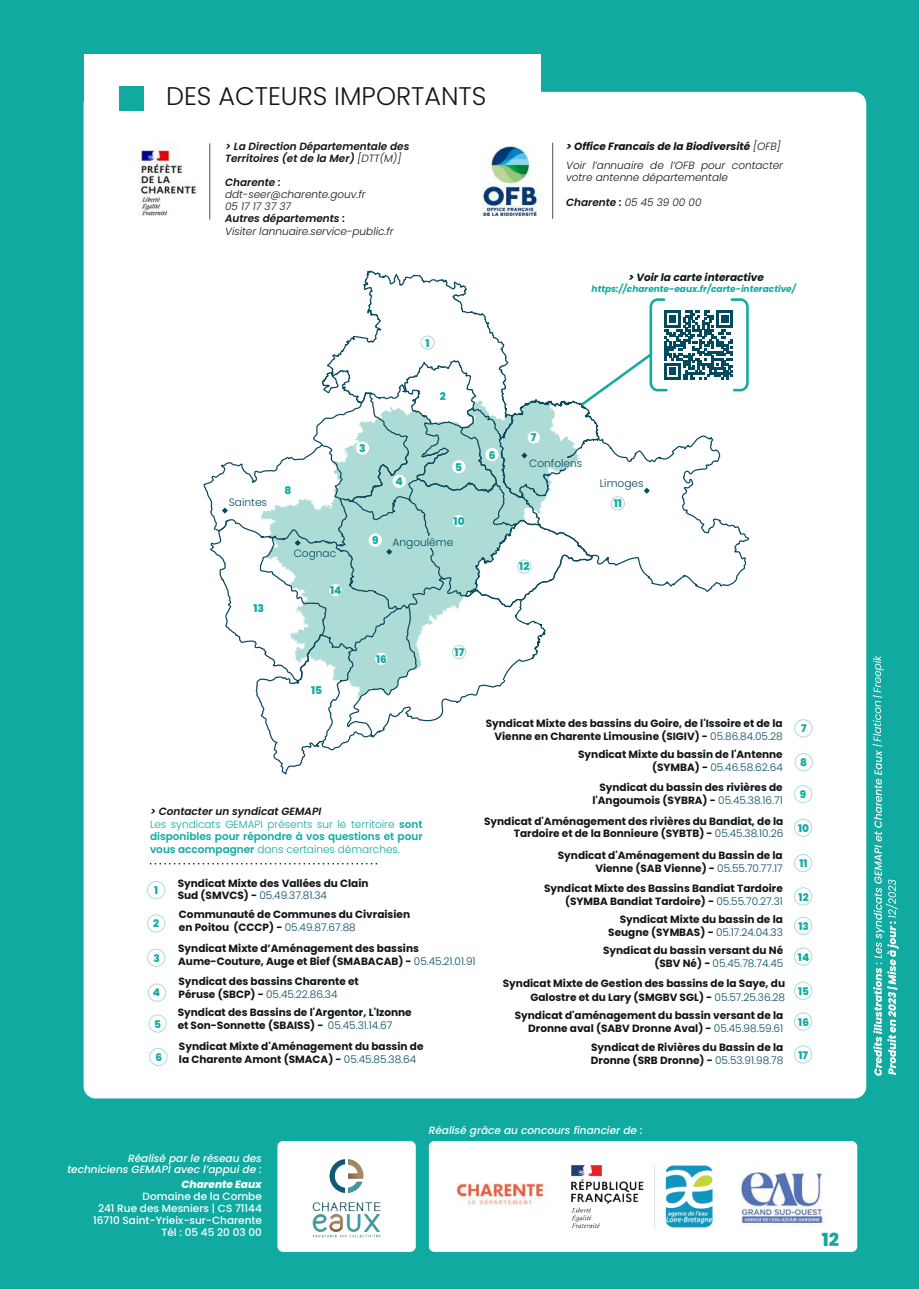
<style>
.page{position:relative;width:919px;height:1289px;background:#fff}
.page>*{position:absolute;margin:0;border:0;box-sizing:border-box;transform-origin:0 0}
.t1{font:300 25.5px "Poppins";color:#111617}
.t2{font:800 18px "Poppins";color:#11aaa1}
.t3{font:300 10.65px "Poppins";color:#034a5f}
.t4{font:800 10.65px "Poppins";color:#11aaa1}
.t5{font:700 10.5px/12.6px "Poppins";color:#111617;text-align:right}
.t6{font:italic 300 10.5px/18.6px "Poppins";color:#111617}
.t7{font:300 10.5px/12.6px "Poppins";color:#11aaa1}
.t8{font:italic 600 10.5px/12px "Poppins";color:#111617}
.t9{font:italic 500 10.5px/10.5px "Poppins";color:#fff;text-align:right}
.t10{font:500 10.5px/12px "Poppins";color:#fff;text-align:right}
.t11{font:800 10.5px "Poppins";color:#11aaa1}
.t12{font:italic 700 10.5px "Poppins";color:#111617}
.t13{font:italic 800 10.5px "Poppins";color:#fff}
.t14{font:italic 700 9px "Poppins";color:#11aaa1}
.s1{font-weight:300}
.s2{font-weight:700}
.s3{font-weight:600}
.s4{font-weight:300;color:#034a5f}
.s5{font-weight:600;font-style:italic;color:#111617}
</style>
<div class="page">
<div style="left:0;top:0;width:918px;height:1288px;background:#11aaa1"></div>
<div style="left:84px;top:92px;width:782px;height:1006px;background:#fff;border-radius:12px"></div>
<div style="left:794px;top:854px;width:18px;height:18px;border:1px solid #addcd6;border-radius:50%"></div>
<div style="left:794px;top:818px;width:18px;height:18px;border:1px solid #addcd6;border-radius:50%"></div>
<div style="left:794px;top:785px;width:18px;height:18px;border:1px solid #addcd6;border-radius:50%"></div>
<div style="left:794px;top:1012px;width:18px;height:18px;border:1px solid #addcd6;border-radius:50%"></div>
<div style="left:794px;top:981px;width:18px;height:18px;border:1px solid #addcd6;border-radius:50%"></div>
<div style="left:794px;top:887px;width:18px;height:18px;border:1px solid #addcd6;border-radius:50%"></div>
<div style="left:794px;top:916px;width:18px;height:18px;border:1px solid #addcd6;border-radius:50%"></div>
<div style="left:794px;top:947px;width:18px;height:18px;border:1px solid #addcd6;border-radius:50%"></div>
<div style="left:794px;top:1045px;width:18px;height:18px;border:1px solid #addcd6;border-radius:50%"></div>
<img style="left:480px;top:146px;width:61px;height:69px">
<img style="left:132px;top:142px;width:64px;height:74px">
<div style="left:429px;top:1140px;width:428px;height:111px;background:#fff;border-radius:6px"></div>
<div style="left:277px;top:1140px;width:139px;height:111px;background:#fff;border-radius:6px"></div>
<img style="left:288px;top:1140px;width:117px;height:112px">
<svg style="left:872px;top:655px;width:26px;height:420px"></svg>
<div style="left:84px;top:55px;width:456px;height:70px;background:#fff"></div>
<div style="left:119px;top:87px;width:24px;height:24px;background:#11aaa1"></div>
<svg style="left:150px;top:863px;width:227px;height:1px"></svg>
<img style="left:571px;top:1165px;width:142px;height:63px">
<img style="left:729px;top:1140px;width:129px;height:112px">
<div style="left:147px;top:881px;width:18px;height:18px;border:1px solid #addcd6;border-radius:50%"></div>
<div style="left:149px;top:1047px;width:18px;height:19px;border:1px solid #addcd6;border-radius:50%"></div>
<div style="left:148px;top:1014px;width:19px;height:18px;border:1px solid #addcd6;border-radius:50%"></div>
<div style="left:148px;top:983px;width:18px;height:18px;border:1px solid #addcd6;border-radius:50%"></div>
<div style="left:147px;top:948px;width:18px;height:18px;border:1px solid #addcd6;border-radius:50%"></div>
<div style="left:147px;top:914px;width:18px;height:18px;border:1px solid #addcd6;border-radius:50%"></div>
<div style="left:794px;top:753px;width:18px;height:18px;border:1px solid #addcd6;border-radius:50%"></div>
<svg style="left:203px;top:270px;width:546px;height:505px"></svg>
<div style="left:794px;top:719px;width:18px;height:18px;border:1px solid #addcd6;border-radius:50%"></div>
<div style="left:421px;top:536px;width:17px;height:11px;background:#addcd6"></div>
<hr style="left:209px;top:143px;width:1px;height:76px;background:#4f5252">
<hr style="left:552px;top:143px;width:1px;height:76px;background:#4f5252">
<img style="left:456px;top:1183px;width:93px;height:24px">
<h1 class="t1" style="left:166px;top:82px;width:322px">DES ACTEURS IMPORTANTS</h1>
<p class="t8" style="left:225px;top:141px;width:186px">&gt; La Direction DÈpartementale des<br>Territoires (et de la Mer) <span class="s1">[DTT(M)]</span></p>
<p class="t8" style="left:225px;top:177px;width:57px">Charente :</p>
<p class="t6" style="left:225px;top:188px;width:142px;line-height:12px">ddt-seer@charente.gouv.fr<br>05 17 17 37 37</p>
<p class="t8" style="left:225px;top:213px;width:122px">Autres dÈpartements :</p>
<p class="t6" style="left:225px;top:222px;width:170px">Visiter lannuaire.service-public.fr</p>
<p class="t3" style="left:229px;top:496px;width:40px">Saintes</p>
<p class="t4" style="left:253px;top:602px;width:12px">13</p>
<p class="t4" style="left:284px;top:485px;width:8px">8</p>
<p class="t3" style="left:293px;top:547px;width:44px">Cognac</p>
<p class="t4" style="left:330px;top:584px;width:13px">14</p>
<p class="t4" style="left:425px;top:337px;width:6px">1</p>
<p class="t4" style="left:439px;top:390px;width:8px">2</p>
<p class="t4" style="left:359px;top:442px;width:8px">3</p>
<p class="t4" style="left:372px;top:534px;width:8px">9</p>
<p class="t4" style="left:395px;top:475px;width:9px">4</p>
<p class="t4" style="left:455px;top:461px;width:8px">5</p>
<p class="t4" style="left:453px;top:515px;width:13px">10</p>
<p class="t3" style="left:392px;top:536px;width:62px">AngoulÍme</p>
<p class="t4" style="left:311px;top:684px;width:13px">15</p>
<p class="t4" style="left:376px;top:653px;width:12px">16</p>
<p class="t4" style="left:454px;top:646px;width:11px">17</p>
<p class="t4" style="left:488px;top:449px;width:8px">6</p>
<p class="t6" style="left:566px;top:137px;width:218px"><span class="s2">&gt; Office Francais de la BiodiversitÈ</span> [OFB]<br>Voir líannuaire de líOFB pour contacter</p>
<p class="t6" style="left:566px;top:168px;width:163px">votre antenne dÈpartementale</p>
<p class="t6" style="left:566px;top:194px;width:137px"><span class="s3">Charente :</span> 05 45 39 00 00</p>
<p class="t12" style="left:628px;top:271px;width:137px">&gt; Voir la carte interactive</p>
<p class="t14" style="left:591px;top:283px;width:206px">https://charente-eaux.fr/carte-interactive/</p>
<p class="t4" style="left:531px;top:432px;width:7px">7</p>
<p class="t3" style="left:529px;top:457px;width:55px">Confolens</p>
<p class="t3" style="left:599px;top:476px;width:45px">Limoges</p>
<p class="t4" style="left:613px;top:497px;width:10px">11</p>
<p class="t4" style="left:519px;top:560px;width:12px">12</p>
<p class="t5" style="left:485px;top:717px;width:298px">Syndicat Mixte des bassins du Goire, de l'Issoire et de la<br>Vienne en Charente Limousine (SIGIV) - <span class="s4">05.86.84.05.28</span></p>
<p class="t11" style="left:801px;top:723px;width:7px">7</p>
<p class="t5" style="left:578px;top:748px;width:206px">Syndicat Mixte du bassin de l'Antenne (SYMBA) - <span class="s4">05.46.58.62.64</span></p>
<p class="t11" style="left:800px;top:756px;width:8px">8</p>
<p class="t7" style="left:150px;top:805px;width:274px"><span class="s5">&gt; Contacter un syndicat GEMAPI<br></span>Les syndicats GEMAPI prÈsents sur le territoire <span class="s3">sont disponibles pour rÈpondre ‡ vos questions et pour vous accompagner</span> dans certaines dÈmarches.</p>
<p class="t5" style="left:592px;top:781px;width:192px">Syndicat du bassin des riviËres de l'Angoumois (SYBRA) - <span class="s4">05.45.38.16.71</span></p>
<p class="t5" style="left:484px;top:815px;width:301px">Syndicat d'AmÈnagement des riviËres du Bandiat, de la<br>Tardoire et de la Bonnieure (SYBTB) - <span class="s4">05.45.38.10.26</span></p>
<p class="t5" style="left:558px;top:849px;width:226px">Syndicat d'AmÈnagement du Bassin de la<br>Vienne (SAB Vienne) - <span class="s4">05.55.70.77.17</span></p>
<p class="t11" style="left:799px;top:788px;width:8px">9</p>
<p class="t11" style="left:798px;top:822px;width:12px">10</p>
<p class="t11" style="left:799px;top:857px;width:10px">11</p>
<p class="t11" style="left:154px;top:884px;width:6px">1</p>
<p class="t11" style="left:153px;top:917px;width:7px">2</p>
<p class="t11" style="left:153px;top:952px;width:8px">3</p>
<p class="t11" style="left:153px;top:986px;width:9px">4</p>
<p class="t11" style="left:154px;top:1018px;width:8px">5</p>
<p class="t5" style="left:178px;top:876px;width:192px;text-align:left">Syndicat Mixte des VallÈes du Clain<br>Sud (SMVCS) - <span class="s4">05.49.37.81.34</span></p>
<p class="t5" style="left:179px;top:908px;width:233px;text-align:left">CommunautÈ de Communes du Civraisien en Poitou (CCCP) - <span class="s4">05.49.87.67.88</span></p>
<p class="t5" style="left:178px;top:942px;width:299px;text-align:left">Syndicat Mixte díAmÈnagement des bassins<br>Aume-Couture, Auge et Bief (SMABACAB) - <span class="s4">05.45.21.01.91</span></p>
<p class="t5" style="left:178px;top:1006px;width:235px;text-align:left">Syndicat des Bassins de l'Argentor, L'Izonne et Son-Sonnette (SBAISS) - <span class="s4">05.45.31.14.67</span></p>
<p class="t5" style="left:178px;top:975px;width:182px;text-align:left">Syndicat des bassins Charente et<br>PÈruse (SBCP) - <span class="s4">05.45.22.86.34</span></p>
<p class="t5" style="left:544px;top:881px;width:240px;line-height:13.5px">Syndicat Mixte des Bassins Bandiat Tardoire (SYMBA Bandiat Tardoire) - <span class="s4">05.55.70.27.31</span></p>
<p class="t5" style="left:608px;top:913px;width:176px">Syndicat Mixte du bassin de la<br>Seugne (SYMBAS) - <span class="s4">05.17.24.04.33</span></p>
<p class="t5" style="left:603px;top:944px;width:182px">Syndicat du bassin versant du NÈ (SBV NÈ) - <span class="s4">05.45.78.74.45</span></p>
<p class="t5" style="left:503px;top:976px;width:284px;line-height:13.5px">Syndicat Mixte de Gestion des bassins de la Saye, du<br>Galostre et du Lary (SMGBV SGL) - <span class="s4">05.57.25.36.28</span></p>
<p class="t5" style="left:514px;top:1009px;width:270px">Syndicat d'amÈnagement du bassin versant de la<br>Dronne aval (SABV Dronne Aval) - <span class="s4">05.45.98.59.61</span></p>
<p class="t11" style="left:798px;top:891px;width:12px">12</p>
<p class="t11" style="left:798px;top:920px;width:12px">13</p>
<p class="t11" style="left:797px;top:951px;width:13px">14</p>
<p class="t11" style="left:798px;top:985px;width:12px">15</p>
<p class="t11" style="left:798px;top:1016px;width:12px">16</p>
<p class="t11" style="left:156px;top:1051px;width:8px">6</p>
<p class="t5" style="left:179px;top:1040px;width:246px;text-align:left">Syndicat Mixte d'AmÈnagement du bassin de la Charente Amont (SMACA) - <span class="s4">05.45.85.38.64</span></p>
<p class="t5" style="left:591px;top:1040px;width:194px;line-height:13.5px;text-align:left">Syndicat de RiviËres du Bassin de la<br>Dronne (SRB Dronne) - <span class="s4">05.53.91.98.78</span></p>
<p class="t11" style="left:798px;top:1049px;width:11px">17</p>
<p class="t9" style="left:67px;top:1153px;width:196px">RÈalisÈ par le rÈseau des techniciens GEMAPI avec líappui de :</p>
<p class="t13" style="left:181px;top:1178px;width:82px">Charente Eaux</p>
<p class="t10" style="left:93px;top:1190px;width:170px">Domaine de la Combe<br>241 Rue des Mesniers | CS 71144<br>16710 Saint-Yrieix-sur-Charente<br>Tél : 05 45 20 03 00</p>
<p class="t9" style="left:429px;top:1124px;width:215px">RÈalisÈ gr‚ce au concours financier de :</p>
<h2 class="t2" style="left:821px;top:1229px;width:19px">12</h2>
</div>
